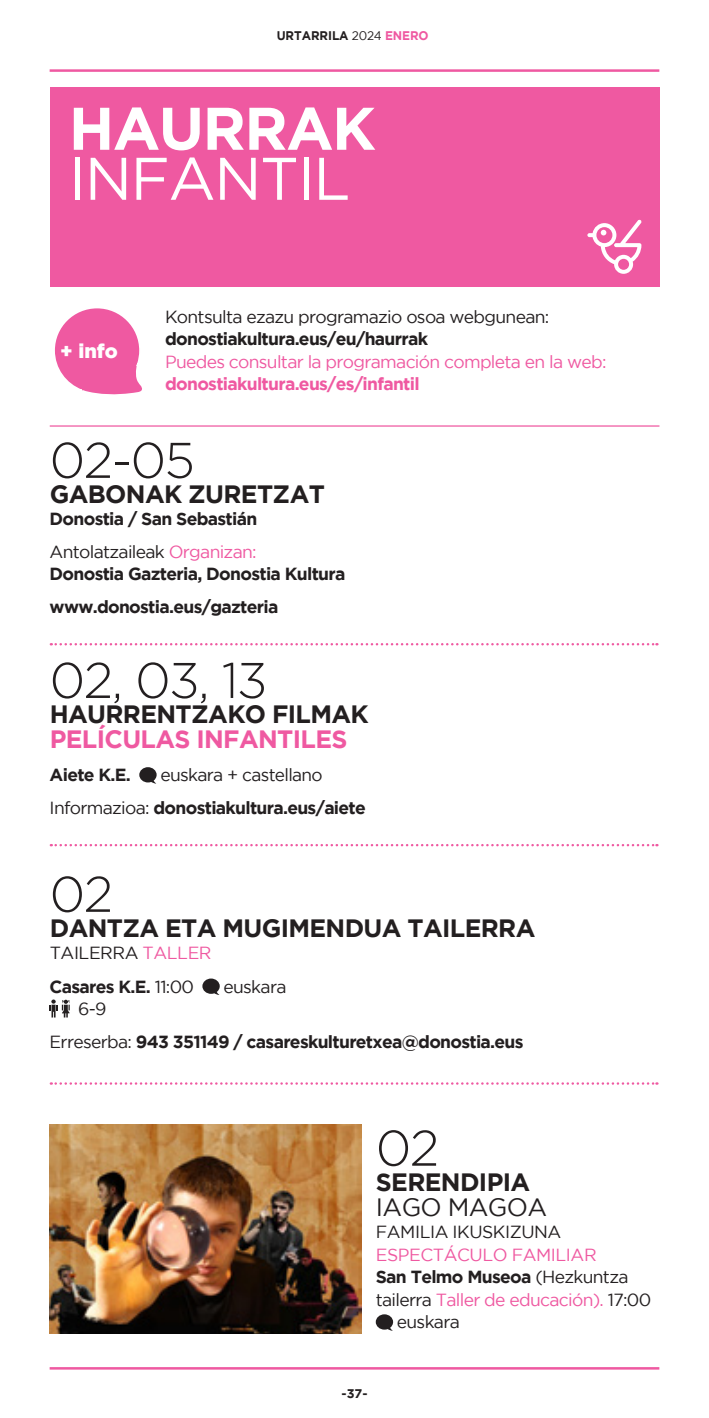
<style>
.page{position:relative;width:709px;height:1418px;background:#fff}
.page>*{position:absolute;margin:0;border:0;box-sizing:border-box;transform-origin:0 0}
.t1{font:60px "Gotham";letter-spacing:-.025em;color:#fff}
.t2{font:700 60px "Gotham";letter-spacing:-.025em;color:#fff}
.t3{font:300 50px "Gotham";letter-spacing:-.03em;color:#231f20}
.t4{font:700 25px "Gotham";letter-spacing:-.025em;color:#231f20}
.t5{font:700 25px "Gotham";letter-spacing:-.025em;color:#ef59a1}
.t6{font:25px "Gotham";letter-spacing:-.025em;color:#231f20}
.t7{font:900 19.75px "Gotham";color:#fff}
.Parrafo_idioma_2{font:700 17.5px "Gotham";letter-spacing:-.04em;color:#231f20}
.Parrafo_idioma_2-2{font:17.5px/22.5px "Gotham";letter-spacing:-.04em;color:#231f20}
.t8{font:17.5px/22.5px "Gotham";letter-spacing:-.04em;color:#ef59a1}
.t9{font:700 12.5px "Gotham";letter-spacing:-.005em;color:#231f20;scale:.95 1}
.t10{font:700 12.5px "Gotham";letter-spacing:-.005em;color:#231f20}
.s1{font-weight:400}
.s2{color:#ef59a1}
.s3{font-weight:700}
.s4{color:#231f20}
</style>
<div class="page">
<hr style="left:50px;top:69px;width:609px;height:3px;background:#ef59a1">
<hr style="left:50px;top:1366px;width:609px;height:3px;background:#ef59a1">
<svg style="left:51px;top:643px;width:606px;height:2px"></svg>
<svg style="left:139px;top:767px;width:18px;height:16px"></svg>
<svg style="left:51px;top:844px;width:606px;height:2px"></svg>
<svg style="left:202px;top:978px;width:18px;height:17px"></svg>
<svg style="left:50px;top:999px;width:20px;height:18px"></svg>
<svg style="left:51px;top:1082px;width:606px;height:2px"></svg>
<svg style="left:376px;top:1314px;width:17px;height:16px"></svg>
<svg style="left:54px;top:308px;width:88px;height:87px"></svg>
<hr style="left:50px;top:425px;width:609px;height:1px;background:#ef59a1">
<div style="left:50px;top:87px;width:609px;height:199px;background:#ef59a1"></div>
<svg style="left:587px;top:219px;width:54px;height:55px"></svg>
<img style="left:50px;top:1124px;width:311px;height:209px">
<p class="t9" style="left:277px;top:28px;width:161px">URTARRILA <span class="s1">2024</span> <span class="s2">ENERO</span></p>
<p class="t2" style="left:69px;top:94px;width:308px">HAURRAK</p>
<p class="t1" style="left:69px;top:145px;width:283px">INFANTIL</p>
<p class="t7" style="left:60px;top:339px;width:59px">+ info</p>
<p class="Parrafo_idioma_2-2" style="left:165px;top:305px;width:386px">Kontsulta ezazu programazio osoa webgunean:</p>
<p class="Parrafo_idioma_2" style="left:165px;top:329px;width:264px">donostiakultura.eus/eu/haurrak</p>
<p class="t8" style="left:165px;top:350px;width:443px">Puedes consultar la programación completa en la web: <span class="s3">donostiakultura.eus/es/infantil</span></p>
<p class="t3" style="left:50px;top:433px;width:147px">02-05</p>
<p class="t4" style="left:50px;top:479px;width:277px">GABONAK ZURETZAT</p>
<p class="Parrafo_idioma_2" style="left:50px;top:509px;width:209px">Donostia / San Sebastián</p>
<p class="Parrafo_idioma_2-2" style="left:50px;top:540px;width:208px">Antolatzaileak <span class="s2">Organizan:</span></p>
<p class="Parrafo_idioma_2" style="left:50px;top:564px;width:297px">Donostia Gazteria, Donostia Kultura</p>
<p class="Parrafo_idioma_2" style="left:50px;top:596px;width:230px">www.donostia.eus/gazteria</p>
<p class="t3" style="left:50px;top:653px;width:219px">02, 03, 13</p>
<p class="t4" style="left:50px;top:699px;width:320px">HAURRENTZAKO FILMAK</p>
<p class="t5" style="left:50px;top:724px;width:299px">PELÍCULAS INFANTILES</p>
<p class="Parrafo_idioma_2" style="left:50px;top:764px;width:83px">Aiete K.E.</p>
<p class="Parrafo_idioma_2-2" style="left:160px;top:763px;width:164px">euskara + castellano</p>
<p class="Parrafo_idioma_2" style="left:50px;top:798px;width:318px"><span class="s1">Informazioa:</span> donostiakultura.eus/aiete</p>
<p class="t3" style="left:50px;top:867px;width:65px">02</p>
<p class="t4" style="left:50px;top:913px;width:487px">DANTZA ETA MUGIMENDUA TAILERRA</p>
<p class="Parrafo_idioma_2-2" style="left:50px;top:941px;width:163px">TAILERRA <span class="s2">TALLER</span></p>
<p class="Parrafo_idioma_2" style="left:50px;top:976px;width:146px">Casares K.E. <span class="s1">11:00</span></p>
<p class="Parrafo_idioma_2-2" style="left:223px;top:974px;width:64px">euskara</p>
<p class="Parrafo_idioma_2-2" style="left:78px;top:997px;width:30px">6-9</p>
<p class="Parrafo_idioma_2" style="left:50px;top:1031px;width:475px"><span class="s1">Erreserba:</span> 943 351149 / casareskulturetxea@donostia.eus</p>
<p class="t3" style="left:376px;top:1120px;width:65px">02</p>
<p class="t4" style="left:376px;top:1167px;width:156px">SERENDIPIA</p>
<p class="t6" style="left:376px;top:1192px;width:173px">IAGO MAGOA</p>
<p class="t8" style="left:376px;top:1220px;width:222px"><span class="s4">FAMILIA IKUSKIZUNA<br></span>ESPECTÁCULO FAMILIAR</p>
<p class="Parrafo_idioma_2-2" style="left:376px;top:1265px;width:277px"><span class="s3">San Telmo Museoa</span> (Hezkuntza tailerra <span class="s2">Taller de educación).</span> 17:00</p>
<p class="Parrafo_idioma_2-2" style="left:397px;top:1310px;width:64px">euskara</p>
<p class="t10" style="left:341px;top:1385px;width:28px">-37-</p>
</div>
